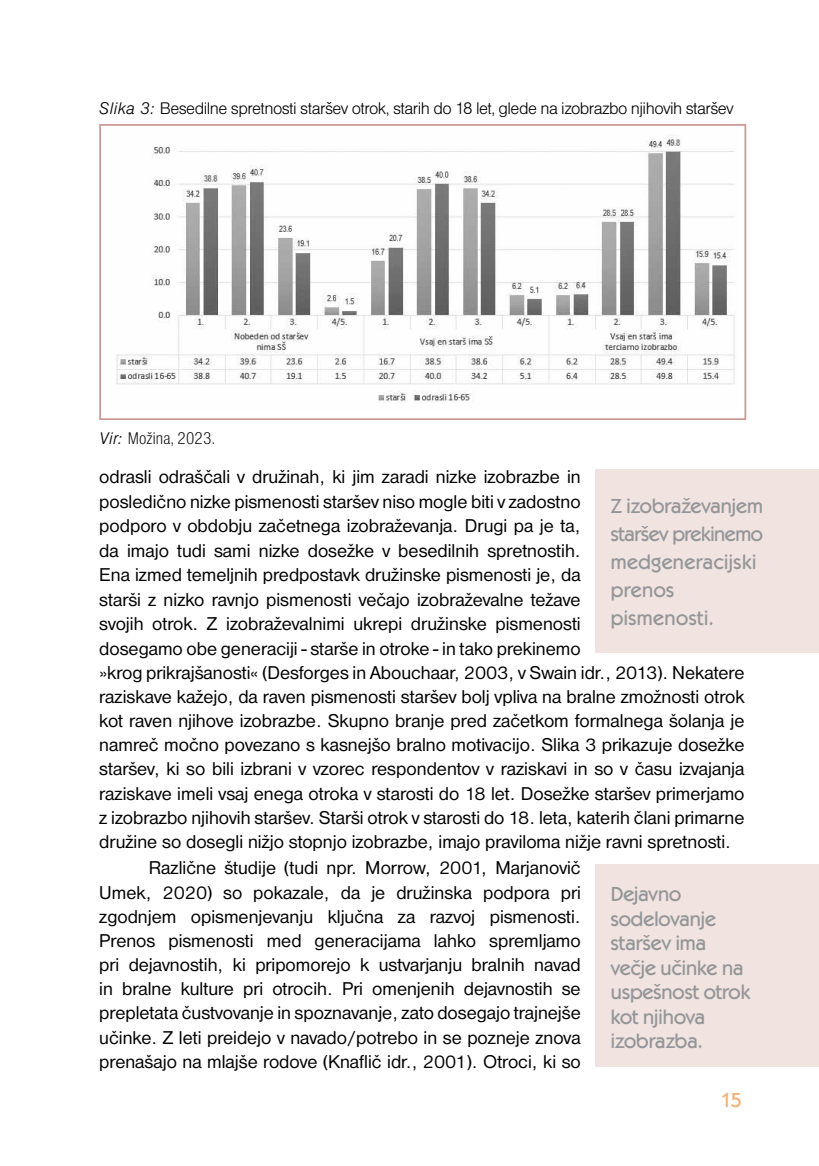
<style>
.page{position:relative;width:819px;height:1166px;background:#fff}
.page>*{position:absolute;margin:0;border:0;box-sizing:border-box;transform-origin:0 0}
.t1{font:500 21px/24.5px "Kabel Itc TEE";letter-spacing:-.03em;color:#939598}
.t2{font:500 21px "Kabel Itc TEE";color:#f4ae71}
.t3{font:19.25px/24.3px "Nimbus San DEE";color:#000}
.t4{font:17.5px "Nimbus San DEE Ligh";letter-spacing:-.03em;color:#000}
.t5{font:17.5px "Nimbus San DEE Ligh Cond";letter-spacing:.01em;color:#000}
.s1{font-family:"Nimbus San DEE Ligh Ital"}
</style>
<div class="page">
<div style="left:595px;top:469px;width:224px;height:183px;background:#f0e3e0"></div>
<img style="left:116px;top:134px;width:619px;height:269px">
<div style="left:99px;top:124px;width:647px;height:296px;border:2px solid #cc9794"></div>
<div style="left:595px;top:864px;width:224px;height:203px;background:#f0e3e0"></div>
<p class="t4" style="left:99px;top:98px;width:636px"><span class="s1">Slika 3:</span> Besedilne spretnosti staršev otrok, starih do 18 let, glede na izobrazbo njihovih staršev</p>
<p class="t5" style="left:99px;top:428px;width:117px"><span class="s1">Vir:</span> Možina, 2023.</p>
<p class="t3" style="left:99px;top:465px;width:646px">odrasli odraščali v družinah, ki jim zaradi nizke izobrazbe in<br>posledično nizke pismenosti staršev niso mogle biti v zadostno<br>podporo v obdobju začetnega izobraževanja. Drugi pa je ta,<br>da imajo tudi sami nizke dosežke v besedilnih spretnostih.<br>Ena izmed temeljnih predpostavk družinske pismenosti je, da<br>starši z nizko ravnjo pismenosti večajo izobraževalne težave<br>svojih otrok. Z izobraževalnimi ukrepi družinske pismenosti<br>dosegamo obe generaciji - starše in otroke - in tako prekinemo<br>»krog prikrajšanosti« (Desforges in Abouchaar, 2003, v Swain idr., 2013). Nekatere raziskave kažejo, da raven pismenosti staršev bolj vpliva na bralne zmožnosti otrok kot raven njihove izobrazbe. Skupno branje pred začetkom formalnega šolanja je namreč močno povezano s kasnejšo bralno motivacijo. Slika 3 prikazuje dosežke staršev, ki so bili izbrani v vzorec respondentov v raziskavi in so v času izvajanja raziskave imeli vsaj enega otroka v starosti do 18 let. Dosežke staršev primerjamo z izobrazbo njihovih staršev. Starši otrok v starosti do 18. leta, katerih člani primarne družine so dosegli nižjo stopnjo izobrazbe, imajo praviloma nižje ravni spretnosti.</p>
<p class="t3" style="left:99px;top:856px;width:483px;text-align:justify;text-indent:50px">Različne študije (tudi npr. Morrow, 2001, Marjanovič Umek, 2020) so pokazale, da je družinska podpora pri zgodnjem opismenjevanju ključna za razvoj pismenosti.<br>Prenos pismenosti med generacijama lahko spremljamo pri dejavnostih, ki pripomorejo k ustvarjanju bralnih navad in bralne kulture pri otrocih. Pri omenjenih dejavnostih se prepletata čustvovanje in spoznavanje, zato dosegajo trajnejše učinke. Z leti preidejo v navado/potrebo in se pozneje znova prenašajo na mlajše rodove (Knaflič idr., 2001). Otroci, ki so</p>
<p class="t1" style="left:610px;top:492px;width:154px;line-height:28px">Z izobraževanjem staršev prekinemo medgeneracijski prenos pismenosti.</p>
<p class="t1" style="left:610px;top:882px;width:142px">Dejavno sodelovanje staršev ima večje učinke na uspešnost otrok kot njihova izobrazba.</p>
<p class="t2" style="left:720px;top:1088px;width:23px">15</p>
</div>
